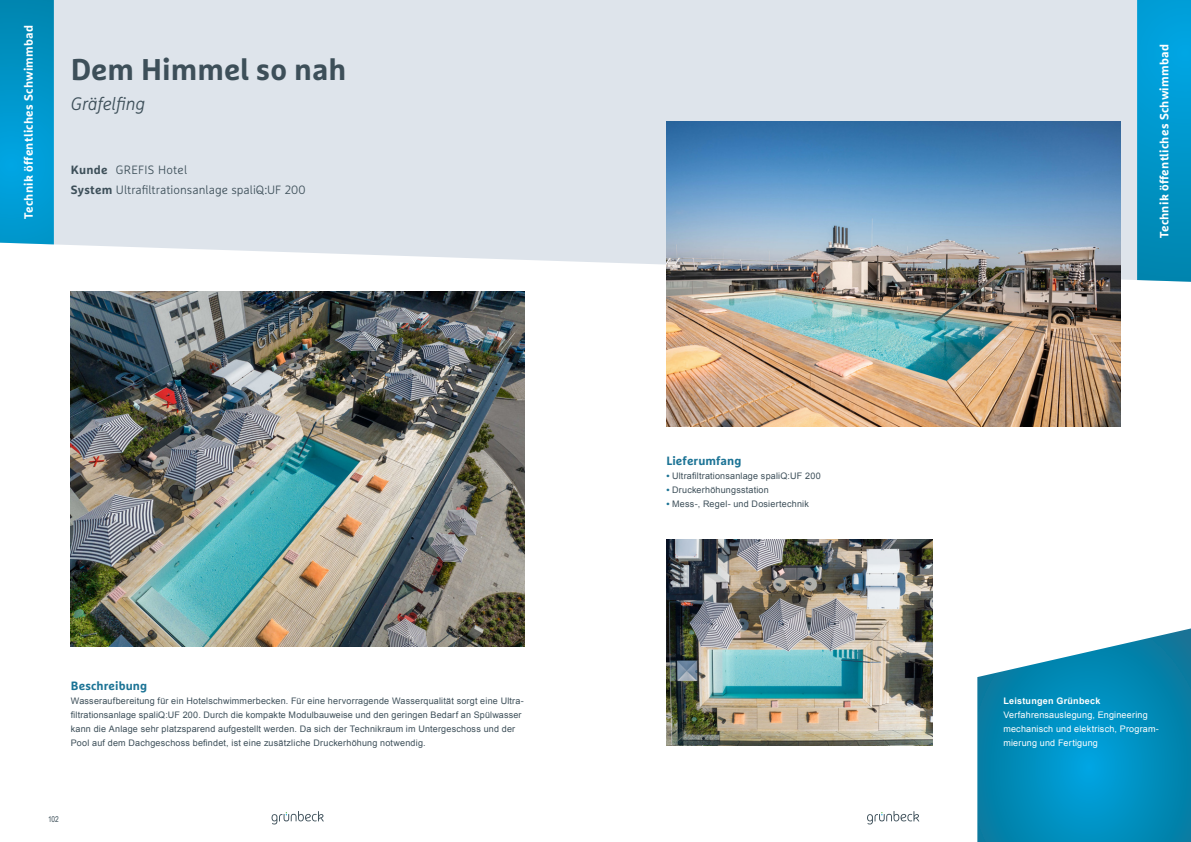
<style>
.page{position:relative;width:1191px;height:842px;background:#fff}
.page>*{position:absolute;margin:0;border:0;box-sizing:border-box;transform-origin:0 0}
.t1{font:700 30px "Marselis Pro";color:#3d4f59}
.t2{font:italic 300 18px "Marselis Pro";color:#3d4f59}
.t3{font:700 12px "Marselis Pro";letter-spacing:.02em;color:#fff}
.t4{font:300 12px/20px "Marselis Pro";letter-spacing:.005em;color:#3d4f59}
.t5{font:700 12px "Marselis Pro";letter-spacing:.01em;color:#1b7395}
.t6{font:9px/14px "Arial";letter-spacing:.02em;color:#3d4f59}
.t7{font:9px/14px "Arial";letter-spacing:.02em;color:#fff}
.t8{font:700 9px "Arial";letter-spacing:.03em;color:#fff}
.t9{font:8px "Arial Narrow";color:#3d4f59}
.s1{font-weight:700}
.s2{font-weight:700;color:#1b7395}
</style>
<div class="page">
<svg style="left:271px;top:811px;width:53px;height:13px"></svg>
<svg style="left:867px;top:811px;width:52px;height:13px"></svg>
<svg style="left:42px;top:0;width:1095px;height:282px;background:#e0e5ec"></svg>
<svg style="left:0;top:0;width:54px;height:244px;background:#0097cb"></svg>
<svg style="left:1137px;top:0;width:54px;height:282px;background:#0297ca"></svg>
<svg style="left:977px;top:628px;width:214px;height:214px;background:#1f98c1"></svg>
<img style="left:666px;top:540px;width:267px;height:206px">
<img style="left:71px;top:291px;width:453px;height:356px">
<img style="left:666px;top:122px;width:454px;height:305px">
<h3 class="t3" style="left:21px;top:219px;width:195px;rotate:-90deg">Technik öffentliches Schwimmbad</h3>
<h1 class="t1" style="left:71px;top:51px;width:277px">Dem Himmel so nah</h1>
<h2 class="t2" style="left:71px;top:93px;width:76px">Gräfelfing</h2>
<h3 class="t4" style="left:71px;top:159px;width:236px"><span class="s1">Kunde</span> GREFIS Hotel<br><span class="s1">System</span> Ultrafiltrationsanlage spaliQ:UF 200</h3>
<h3 class="t5" style="left:71px;top:678px;width:78px">Beschreibung</h3>
<p class="t6" style="left:71px;top:694px;width:454px">Wasseraufbereitung für ein Hotelschwimmerbecken. Für eine hervorragende Wasserqualität sorgt eine Ultra&shy;filtrationsanlage spaliQ:UF 200. Durch die kompakte Modulbauweise und den geringen Bedarf an Spülwasser kann die Anlage sehr platzsparend aufgestellt werden. Da sich der Technikraum im Untergeschoss und der Pool auf dem Dachgeschoss befindet, ist eine zusätzliche Druckerhöhung notwendig.</p>
<p class="t9" style="left:48px;top:813px;width:12px">102</p>
<h3 class="t5" style="left:666px;top:453px;width:77px">Lieferumfang</h3>
<p class="t6" style="left:666px;top:468px;width:156px"><span class="s2">•</span> Ultrafiltrationsanlage spaliQ:UF 200</p>
<p class="t6" style="left:666px;top:482px;width:104px"><span class="s2">•</span> Druckerhöhungsstation</p>
<p class="t6" style="left:666px;top:496px;width:144px"><span class="s2">•</span> Mess-, Regel- und Dosiertechnik</p>
<h3 class="t3" style="left:1156px;top:238px;width:195px;rotate:-90deg">Technik öffentliches Schwimmbad</h3>
<p class="t8" style="left:1003px;top:695px;width:98px">Leistungen Grünbeck</p>
<p class="t7" style="left:1003px;top:708px;width:157px">Verfahrensauslegung, Engineering mechanisch und elektrisch, Program&shy;mierung und Fertigung</p>
</div>
